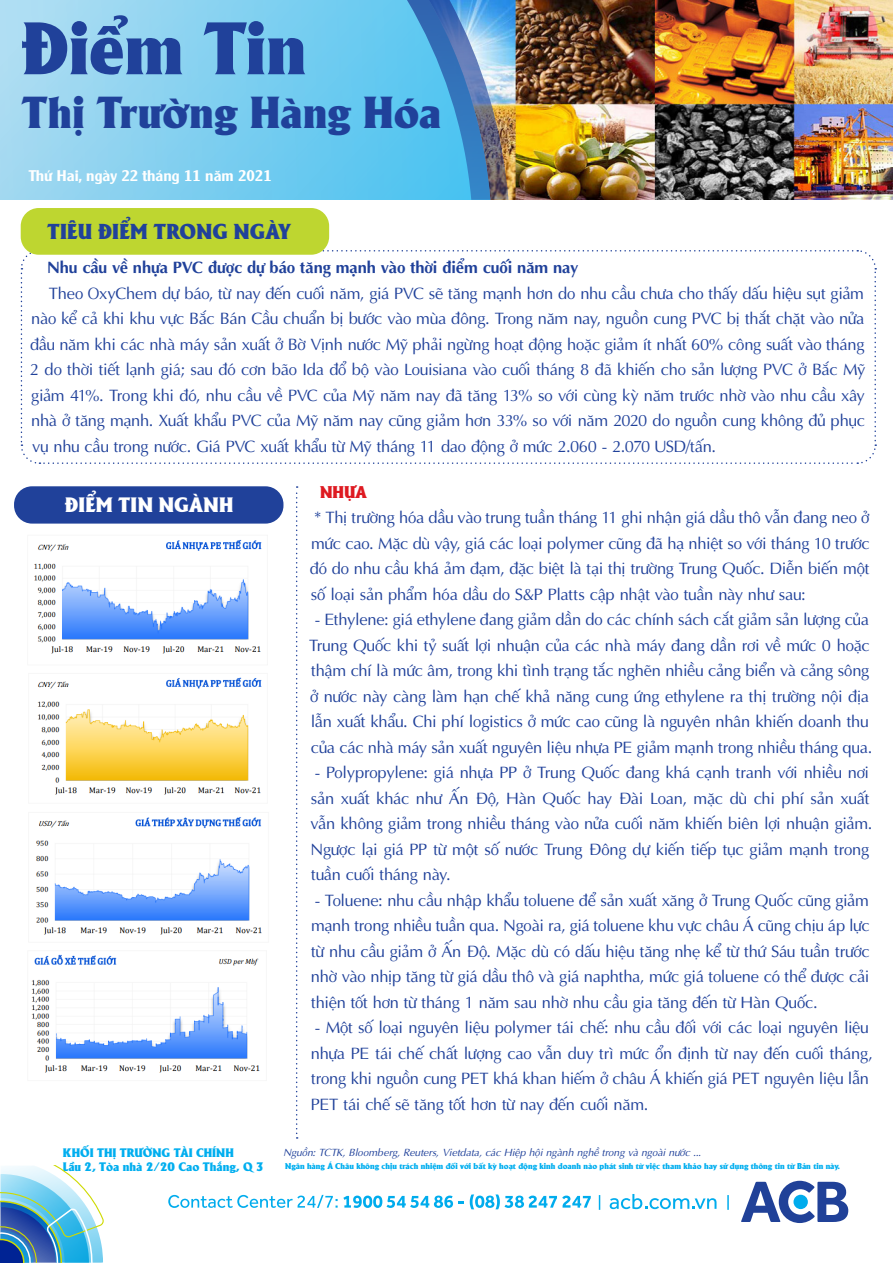
<style>
.page{position:relative;width:893px;height:1263px;background:#fff}
.page>*{position:absolute;margin:0;border:0;box-sizing:border-box;transform-origin:0 0}
.t1{font:72px "UTM Alberta Heavy";color:#20419a}
.t2{font:43.5px "UTM Alberta Heavy";color:#20419a}
.t3{font:21px "UTM Alberta Heavy";letter-spacing:.005em;color:#20419a}
.t4{font:20.25px "UTM Alberta Heavy";letter-spacing:.015em;color:#fff}
.t5{font:16.5px/25.5px "UTM Aptima";letter-spacing:-.025em;color:#20419a;text-align:justify}
.t6{font:700 16.5px "UTM Aptima";letter-spacing:-.01em;color:#20419a}
.t7{font:16.5px "UTM Alberta Heavy";color:#de1a21}
.t8{font:15px "UTM Alexander";color:#fff}
.t9{font:12px/14.4px "UTM Alberta Heavy";color:#00aeef}
.t10{font:italic 10.5px "UTM Aptima";letter-spacing:-.01em;color:#20419a}
.t11{font:8.25px "UTM Alberta Heavy";color:#00aeef}
</style>
<div class="page">
<svg style="left:0;top:1165px;width:104px;height:98px"></svg>
<svg style="left:741px;top:1181px;width:107px;height:42px"></svg>
<svg style="left:599px;top:1195px;width:1px;height:15px"></svg>
<svg style="left:727px;top:1195px;width:2px;height:15px"></svg>
<svg style="left:168px;top:1195px;width:296px;height:13px"></svg>
<svg style="left:470px;top:1194px;width:121px;height:15px"></svg>
<svg style="left:610px;top:1194px;width:106px;height:15px"></svg>
<img style="left:522px;top:0;width:371px;height:200px">
<svg style="left:20px;top:249px;width:857px;height:215px"></svg>
<div style="left:14px;top:486px;width:269px;height:38px;background:#20419a;border-radius:18px"></div>
<img style="left:508px;top:0;width:14px;height:200px">
<svg style="left:0;top:0;width:407px;height:200px;background:#83d0f0"></svg>
<img style="left:407px;top:0;width:101px;height:200px">
<svg style="left:296px;top:486px;width:2px;height:653px"></svg>
<div style="left:21px;top:208px;width:308px;height:47px;background:#bed630;border-radius:18px"></div>
<img style="left:31px;top:540px;width:231px;height:533px">
<h1 class="t1" style="left:22px;top:-5px;width:286px">Điểm Tin</h1>
<h2 class="t2" style="left:22px;top:80px;width:421px">Thị Trường Hàng Hóa</h2>
<p class="t8" style="left:29px;top:164px;width:244px">Thứ Hai, ngày 22 tháng 11 năm 2021</p>
<p class="t3" style="left:47px;top:216px;width:245px">TIÊU ĐIỂM TRONG NGÀY</p>
<p class="t6" style="left:47px;top:255px;width:533px">Nhu cầu về nhựa PVC được dự báo tăng mạnh vào thời điểm cuối năm nay</p>
<p class="t5" style="left:30px;top:279px;width:837px;text-indent:19px">Theo OxyChem dự báo, từ nay đến cuối năm, giá PVC sẽ tăng mạnh hơn do nhu cầu chưa cho thấy dấu hiệu sụt giảm nào kể cả khi khu vực Bắc Bán Cầu chuẩn bị bước vào mùa đông. Trong năm nay, nguồn cung PVC bị thắt chặt vào nửa đầu năm khi các nhà máy sản xuất ở Bờ Vịnh nước Mỹ phải ngừng hoạt động hoặc giảm ít nhất 60% công suất vào tháng 2 do thời tiết lạnh giá; sau đó cơn bão Ida đổ bộ vào Louisiana vào cuối tháng 8 đã khiến cho sản lượng PVC ở Bắc Mỹ giảm 41%. Trong khi đó, nhu cầu về PVC của Mỹ năm nay đã tăng 13% so với cùng kỳ năm trước nhờ vào nhu cầu xây nhà ở tăng mạnh. Xuất khẩu PVC của Mỹ năm nay cũng giảm hơn 33% so với năm 2020 do nguồn cung không đủ phục vụ nhu cầu trong nước. Giá PVC xuất khẩu từ Mỹ tháng 11 dao động ở mức 2.060 - 2.070 USD/tấn.</p>
<p class="t4" style="left:65px;top:490px;width:170px">ĐIỂM TIN NGÀNH</p>
<p class="t9" style="left:63px;top:1144px;width:202px">KHỐI THỊ TRƯỜNG TÀI CHÍNH<br>Lầu 2, Tòa nhà 2/20 Cao Thắng, Q 3</p>
<p class="t7" style="left:320px;top:479px;width:48px">NHỰA</p>
<p class="t5" style="left:310px;top:503px;width:562px">* Thị trường hóa dầu vào trung tuần tháng 11 ghi nhận giá dầu thô vẫn đang neo ở mức cao. Mặc dù vậy, giá các loại polymer cũng đã hạ nhiệt so với tháng 10 trước đó do nhu cầu khá ảm đạm, đặc biệt là tại thị trường Trung Quốc. Diễn biến một số loại sản phẩm hóa dầu do S&amp;P Platts cập nhật vào tuần này như sau:</p>
<p class="t5" style="left:309px;top:605px;width:565px;text-align:center">- Ethylene: giá ethylene đang giảm dần do các chính sách cắt giảm sản lượng của Trung Quốc khi tỷ suất lợi nhuận của các nhà máy đang dần rơi về mức 0 hoặc thậm chí là mức âm, trong khi tình trạng tắc nghẽn nhiều cảng biển và cảng sông ở nước này càng làm hạn chế khả năng cung ứng ethylene ra thị trường nội địa lẫn xuất khẩu. Chi phí logistics ở mức cao cũng là nguyên nhân khiến doanh thu của các nhà máy sản xuất nguyên liệu nhựa PE giảm mạnh trong nhiều tháng qua.</p>
<p class="t5" style="left:310px;top:758px;width:564px;text-align:left">- Polypropylene: giá nhựa PP ở Trung Quốc đang khá cạnh tranh với nhiều nơi sản xuất khác như Ấn Độ, Hàn Quốc hay Đài Loan, mặc dù chi phí sản xuất vẫn không giảm trong nhiều tháng vào nửa cuối năm khiến biên lợi nhuận giảm.<br>Ngược lại giá PP từ một số nước Trung Đông dự kiến tiếp tục giảm mạnh trong tuần cuối tháng này.</p>
<p class="t5" style="left:311px;top:886px;width:560px">- Toluene: nhu cầu nhập khẩu toluene để sản xuất xăng ở Trung Quốc cũng giảm mạnh trong nhiều tuần qua. Ngoài ra, giá toluene khu vực châu Á cũng chịu áp lực từ nhu cầu giảm ở Ấn Độ. Mặc dù có dấu hiệu tăng nhẹ kể từ thứ Sáu tuần trước nhờ vào nhịp tăng từ giá dầu thô và giá naphtha, mức giá toluene có thể được cải thiện tốt hơn từ tháng 1 năm sau nhờ nhu cầu gia tăng đến từ Hàn Quốc.</p>
<p class="t5" style="left:311px;top:1013px;width:563px;text-align:left">- Một số loại nguyên liệu polymer tái chế: nhu cầu đối với các loại nguyên liệu nhựa PE tái chế chất lượng cao vẫn duy trì mức ổn định từ nay đến cuối tháng, trong khi nguồn cung PET khá khan hiếm ở châu Á khiến giá PET nguyên liệu lẫn PET tái chế sẽ tăng tốt hơn từ nay đến cuối năm.</p>
<p class="t10" style="left:283px;top:1144px;width:420px">Nguồn: TCTK, Bloomberg, Reuters, Vietdata, các Hiệp hội ngành nghề trong và ngoài nước ...</p>
<p class="t11" style="left:285px;top:1160px;width:556px">Ngân hàng Á Châu không chịu trách nhiệm đối với bất kỳ hoạt động kinh doanh nào phát sinh từ việc tham khảo hay sử dụng thông tin từ Bản tin này.</p>
</div>
